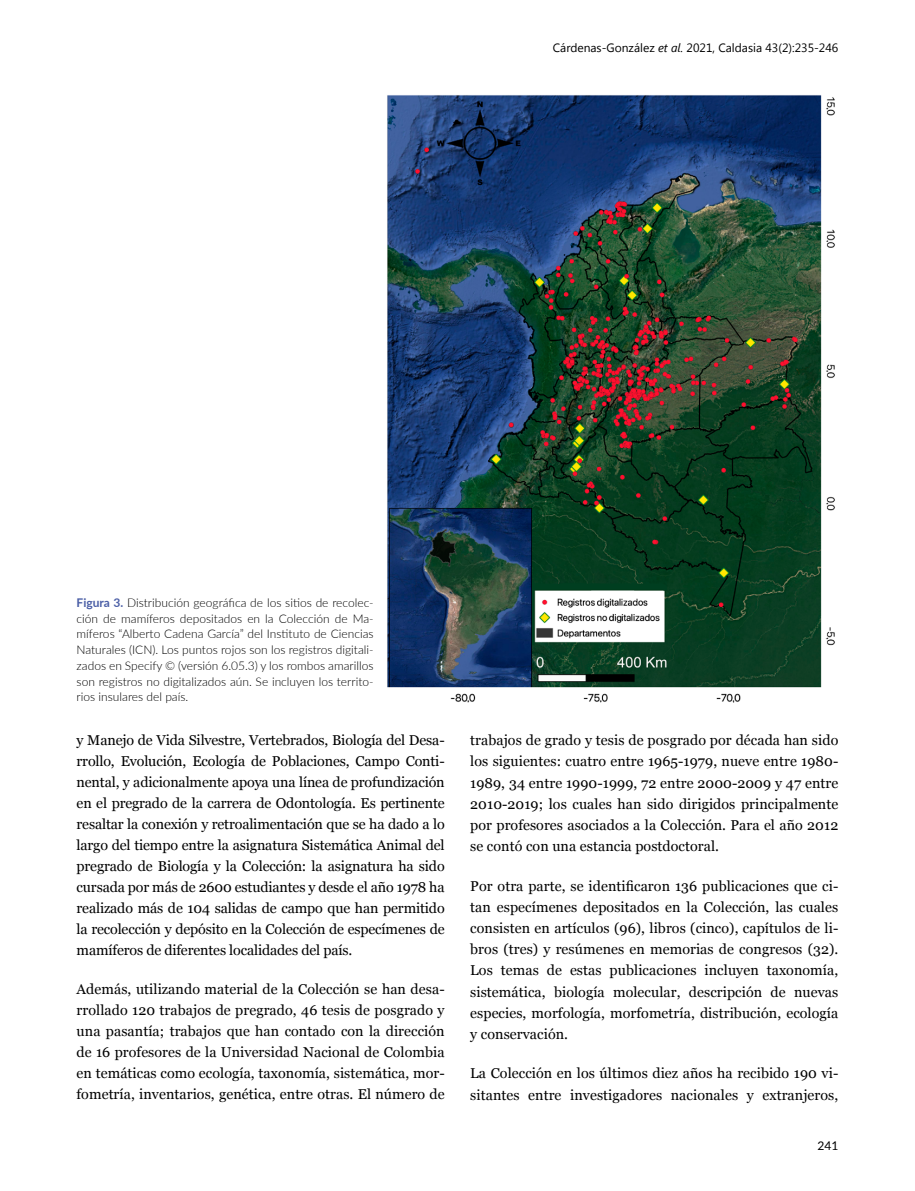
<style>
.page{position:relative;width:915px;height:1191px;background:#fff}
.page>*{position:absolute;margin:0;border:0;box-sizing:border-box;transform-origin:0 0}
.Cuerpo_general{font:14.25px/21px "Georgia";letter-spacing:.005em;color:#000;text-align:justify}
.Título_figura{font:300 12px/15.8px "Lato";color:#000;text-align:justify}
.t1{font:12px "Segoe UI";color:#000}
.t2{font:12px "Lato";color:#000}
.s1{font-style:italic}
.s2{font-weight:700;color:#4a5ea6}
</style>
<div class="page">
<img style="left:387px;top:95px;width:448px;height:608px">
<p class="t1" style="left:552px;top:40px;width:287px">Cárdenas-González <span class="s1">et al.</span> 2021, Caldasia 43(2):235-246</p>
<p class="Título_figura" style="left:77px;top:594px;width:298px"><span class="s2">Figura 3.</span> Distribución geográfica de los sitios de recolec&shy;ción de mamíferos depositados en la Colección de Ma&shy;míferos “Alberto Cadena García” del Instituto de Ciencias Naturales (ICN). Los puntos rojos son los registros digitali&shy;zados en Specify © (versión 6.05.3) y los rombos amarillos son registros no digitalizados aún. Se incluyen los territo&shy;rios insulares del país.</p>
<p class="Cuerpo_general" style="left:77px;top:730px;width:369px">y Manejo de Vida Silvestre, Vertebrados, Biología del Desa&shy;rrollo, Evolución, Ecología de Poblaciones, Campo Conti&shy;nental, y adicionalmente apoya una línea de profundización en el pregrado de la carrera de Odontología. Es pertinente resaltar la conexión y retroalimentación que se ha dado a lo largo del tiempo entre la asignatura Sistemática Animal del pregrado de Biología y la Colección: la asignatura ha sido cursada por más de 2600 estudiantes y desde el año 1978 ha realizado más de 104 salidas de campo que han permitido la recolección y depósito en la Colección de especímenes de mamíferos de diferentes localidades del país.</p>
<p class="Cuerpo_general" style="left:77px;top:979px;width:369px">Además, utilizando material de la Colección se han desa&shy;rrollado 120 trabajos de pregrado, 46 tesis de posgrado y una pasantía; trabajos que han contado con la dirección de 16 profesores de la Universidad Nacional de Colombia en temáticas como ecología, taxonomía, sistemática, mor&shy;fometría, inventarios, genética, entre otras. El número de</p>
<p class="Cuerpo_general" style="left:470px;top:730px;width:369px">trabajos de grado y tesis de posgrado por década han sido los siguientes: cuatro entre 1965-1979, nueve entre 1980- 1989, 34 entre 1990-1999, 72 entre 2000-2009 y 47 entre 2010-2019; los cuales han sido dirigidos principalmente por profesores asociados a la Colección. Para el año 2012 se contó con una estancia postdoctoral.</p>
<p class="Cuerpo_general" style="left:470px;top:875px;width:369px">Por otra parte, se identificaron 136 publicaciones que ci&shy;tan especímenes depositados en la Colección, las cuales consisten en artículos (96), libros (cinco), capítulos de li&shy;bros (tres) y resúmenes en memorias de congresos (32).<br>Los temas de estas publicaciones incluyen taxonomía, sistemática, biología molecular, descripción de nuevas especies, morfología, morfometría, distribución, ecología y conservación.</p>
<p class="Cuerpo_general" style="left:470px;top:1063px;width:369px">La Colección en los últimos diez años ha recibido 190 vi&shy;sitantes entre investigadores nacionales y extranjeros,</p>
<p class="t2" style="left:817px;top:1136px;width:22px">241</p>
</div>
